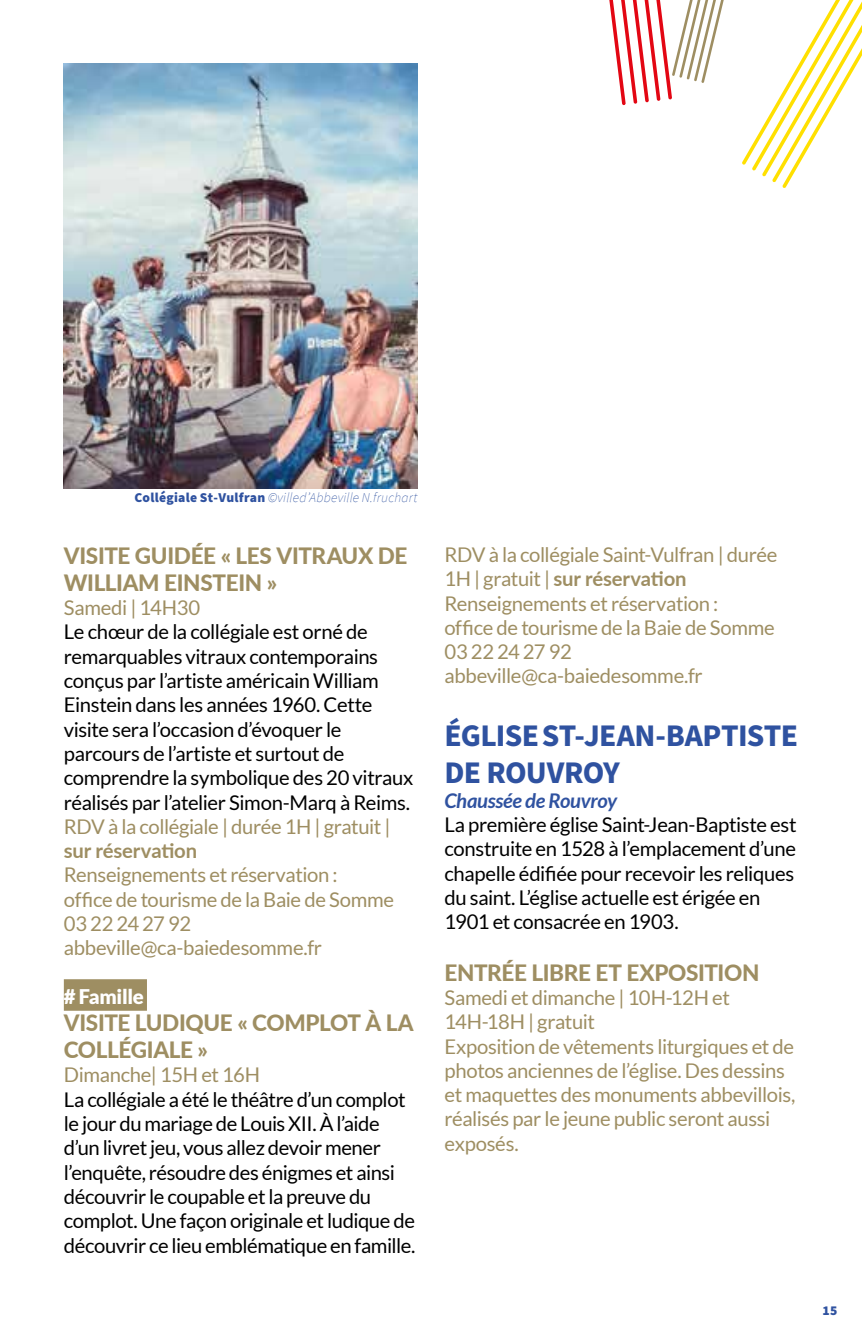
<style>
.page{position:relative;width:862px;height:1340px;background:#fff}
.page>*{position:absolute;margin:0;border:0;box-sizing:border-box;transform-origin:0 0}
.t1{font:700 31.5px/37.8px "Source Sans Pro";letter-spacing:-.02em;color:#2f52a0}
.t2{font:800 22.5px/27px "Lato";letter-spacing:-.015em;color:#9e8e62}
.t3{font:20.25px/24.3px "Lato";letter-spacing:-.02em;color:#000}
.t4{font:20.25px/24.3px "Lato";letter-spacing:-.015em;color:#9e8e62}
.t5{font:italic 700 20.25px "Lato";letter-spacing:-.015em;color:#2f52a0}
.t6{font:700 20.25px "Lato";letter-spacing:-.01em;color:#9e8e62}
.t7{font:900 20.25px "Lato";letter-spacing:-.02em;color:#fff}
.t8{font:italic 200 13.5px "Source Sans Pro";letter-spacing:.02em;color:#2f52a0}
.t9{font:900 13.5px "Source Sans Pro";color:#2f52a0}
.s1{font-weight:900;font-style:normal}
.s2{font-weight:700}
</style>
<div class="page">
<img style="left:64px;top:64px;width:353px;height:424px">
<div style="left:64px;top:979px;width:83px;height:31px;background:#9e8e62"></div>
<svg style="left:742px;top:0;width:119px;height:188px"></svg>
<svg style="left:609px;top:0;width:115px;height:105px"></svg>
<p class="t8" style="left:134px;top:489px;width:284px"><span class="s1">Collégiale St-Vulfran</span> ©villed’Abbeville N.fruchart</p>
<p class="t2" style="left:64px;top:541px;width:345px">VISITE GUIDÉE « LES VITRAUX DE<br>WILLIAM EINSTEIN »</p>
<p class="t4" style="left:64px;top:595px;width:138px">Samedi | 14H30</p>
<p class="t3" style="left:64px;top:619px;width:351px">Le chœur de la collégiale est orné de remarquables vitraux contemporains conçus par l’artiste américain William Einstein dans les années 1960. Cette visite sera l’occasion d’évoquer le parcours de l’artiste et surtout de comprendre la symbolique des 20 vitraux réalisés par l’atelier Simon-Marq à Reims.</p>
<p class="t4" style="left:64px;top:814px;width:328px">RDV à la collégiale | durée 1H | gratuit |</p>
<p class="t6" style="left:64px;top:835px;width:135px">sur réservation</p>
<p class="t4" style="left:64px;top:862px;width:331px">Renseignements et réservation :<br>office de tourisme de la Baie de Somme<br>03 22 24 27 92 abbeville@ca-baiedesomme.fr</p>
<p class="t7" style="left:64px;top:984px;width:81px"># Famille</p>
<p class="t2" style="left:64px;top:1008px;width:351px">VISITE LUDIQUE « COMPLOT À LA<br>COLLÉGIALE »</p>
<p class="t4" style="left:64px;top:1062px;width:197px">Dimanche| 15H et 16H</p>
<p class="t3" style="left:64px;top:1087px;width:353px">La collégiale a été le théâtre d’un complot le jour du mariage de Louis XII. À l’aide d’un livret jeu, vous allez devoir mener l’enquête, résoudre des énigmes et ainsi découvrir le coupable et la preuve du complot. Une façon originale et ludique de découvrir ce lieu emblématique en famille.</p>
<p class="t4" style="left:444px;top:542px;width:334px">RDV à la collégiale Saint-Vulfran | durée<br>1H | gratuit | <span class="s2">sur réservation<br></span>Renseignements et réservation :<br>office de tourisme de la Baie de Somme<br>03 22 24 27 92 abbeville@ca-baiedesomme.fr</p>
<h1 class="t1" style="left:444px;top:717px;width:355px">ÉGLISE ST-JEAN-BAPTISTE<br>DE ROUVROY</h1>
<p class="t5" style="left:444px;top:788px;width:174px">Chaussée de Rouvroy</p>
<p class="t3" style="left:444px;top:812px;width:353px">La première église Saint-Jean-Baptiste est construite en 1528 à l’emplacement d’une chapelle édifiée pour recevoir les reliques du saint. L’église actuelle est érigée en 1901 et consacrée en 1903.</p>
<p class="t2" style="left:444px;top:957px;width:316px">ENTRÉE LIBRE ET EXPOSITION</p>
<p class="t4" style="left:444px;top:985px;width:352px">Samedi et dimanche | 10H-12H et<br>14H-18H | gratuit<br>Exposition de vêtements liturgiques et de photos anciennes de l’église. Des dessins et maquettes des monuments abbevillois, réalisés par le jeune public seront aussi exposés.</p>
<p class="t9" style="left:822px;top:1301px;width:16px">15</p>
</div>
